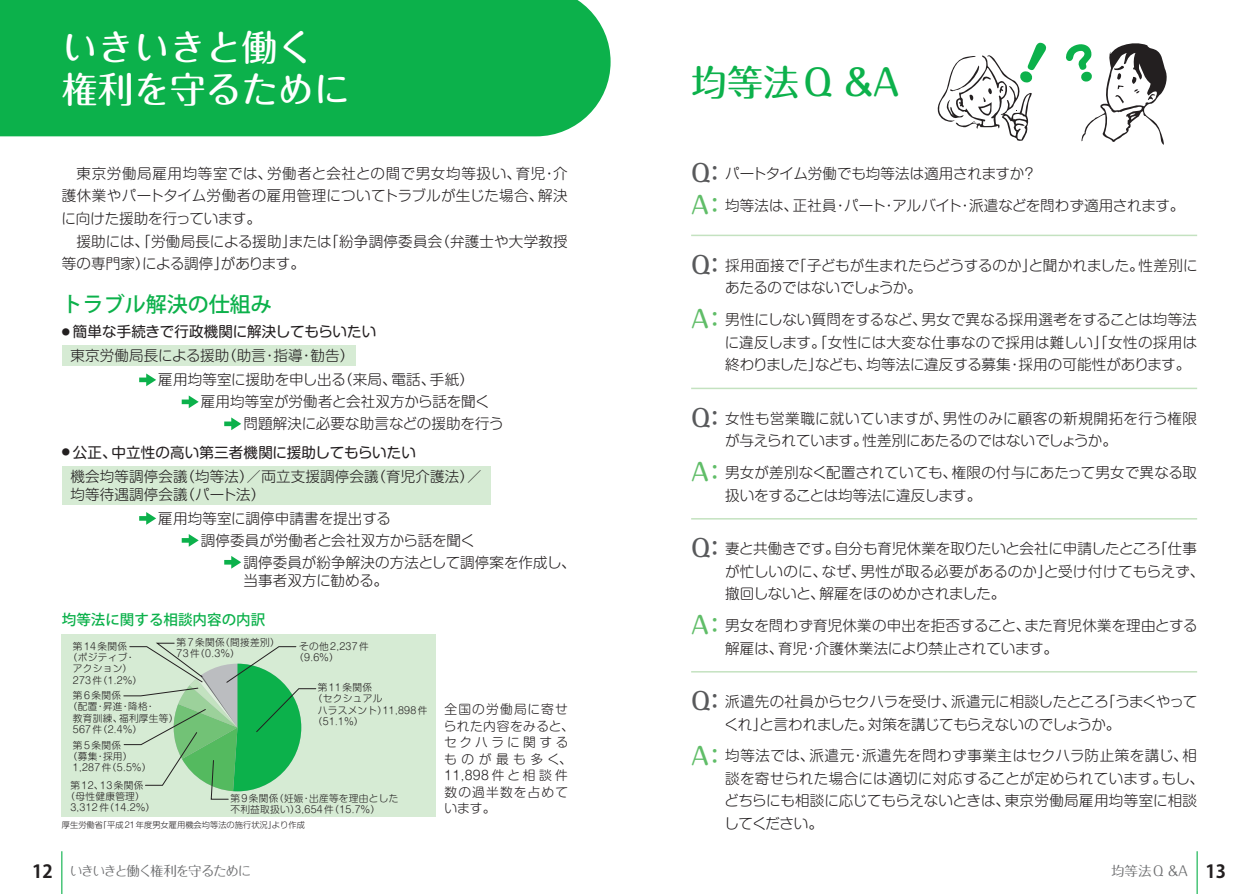
<style>
.page{position:relative;width:1259px;height:894px;background:#fff}
.page>*{position:absolute;margin:0;border:0;box-sizing:border-box;transform-origin:0 0}
.t1{font:36px/42px "Maru Fo Pro Medium 90 pv RKSJ H";color:#fff}
.t2{font:36px "Maru Fo Pro Medium 90 pv RKSJ H";color:#0cb14b}
.t3{font:24px "Maru Fo Pro Medium 90 pv RKSJ H";color:#58595b}
.t4{font:21px "Koz Go Pro Medium 90 pv RKSJ H";color:#0cb14b}
.t5{font:14.55px/22.5px "Shin M Go Pro Light 90 pv RKSJ H";letter-spacing:.01em;color:#231f20}
.t6{font:14.55px/22.5px "Shin M Go Pro Light 90 pv RKSJ H";letter-spacing:-.01em;color:#231f20}
.t7{font:14.55px/22.5px "Shin M Go Pro Light 90 pv RKSJ H";letter-spacing:-.03em;color:#231f20}
.t8{font:14.55px "Shin M Go Pro Regular 90 pv RKSJ H";color:#231f20}
.t9{font:14.55px "Shin M Go Pro Light 90 pv RKSJ H";letter-spacing:.045em;color:#231f20}
.t10{font:14.55px "Koz Go Pro Medium 90 pv RKSJ H";color:#0cb14b}
.t11{font:13.5px "Maru Fo Pro Regular 90 pv RKSJ H";letter-spacing:-.09em;color:#6d6e70}
.t12{font:12.75px/16.5px "Shin M Go Pro Light 90 pv RKSJ H";letter-spacing:.09em;color:#231f20}
.t13{font:9.6px/11.2px "Shin M Go Pro Light 90 pv RKSJ H";letter-spacing:.03em;color:#231f20}
.t14{font:8.25px "Shin M Go Pro Light 90 pv RKSJ H";color:#231f20}
.s1{font-family:"Maru Fo Pro Medium 90 pv RKSJ H";font-size:24px;color:#60bd68}
.s2{font-family:"Maru Fo Pro Medium 90 pv RKSJ H";font-size:24px;color:#58595b}
.s3{font-family:"Koz Go Pro Bold 90 pv RKSJ H";font-size:18px;color:#231f20}
</style>
<div class="page">
<div style="left:0;top:0;width:611px;height:136px;background:#0cb14b"></div>
<div style="left:62px;top:345px;width:294px;height:21px;background:#d6ebd4"></div>
<div style="left:62px;top:466px;width:428px;height:38px;background:#d6ebd4"></div>
<hr style="left:691px;top:234px;width:506px;height:2px;background:#c4e2c0">
<hr style="left:691px;top:387px;width:506px;height:2px;background:#c4e2c0">
<hr style="left:691px;top:518px;width:506px;height:1px;background:#c4e2c0">
<hr style="left:691px;top:671px;width:506px;height:1px;background:#c4e2c0">
<svg style="left:139px;top:373px;width:17px;height:13px"></svg>
<svg style="left:139px;top:512px;width:17px;height:12px"></svg>
<svg style="left:182px;top:395px;width:17px;height:13px"></svg>
<svg style="left:224px;top:417px;width:17px;height:13px"></svg>
<svg style="left:182px;top:534px;width:17px;height:12px"></svg>
<svg style="left:224px;top:556px;width:17px;height:12px"></svg>
<div style="left:62px;top:634px;width:374px;height:182px;background:#d6ebd4"></div>
<hr style="left:1197px;top:851px;width:1px;height:42px;background:#0cb14b">
<hr style="left:61px;top:851px;width:1px;height:42px;background:#0cb14b">
<svg style="left:937px;top:42px;width:109px;height:99px"></svg>
<svg style="left:1066px;top:43px;width:101px;height:102px"></svg>
<svg style="left:123px;top:642px;width:193px;height:157px"></svg>
<h1 class="t1" style="left:62px;top:31px;width:290px">いきいきと働く権利を守るために</h1>
<h1 class="t2" style="left:691px;top:69px;width:210px">均等法Q &amp;A</h1>
<p class="t9" style="left:62px;top:168px;width:507px">　東京労働局雇用均等室では、労働者と会社との間で男女均等扱い、育児・介</p>
<h2 class="t3" style="left:691px;top:164px;width:37px">Q：</h2>
<p class="t5" style="left:61px;top:187px;width:508px">護休業やパートタイム労働者の雇用管理についてトラブルが生じた場合、解決に向けた援助を行っています。<br>　援助には、「労働局長による援助」または「紛争調停委員会（弁護士や大学教授等の専門家）による調停」があります。</p>
<p class="t6" style="left:725px;top:164px;width:313px">パートタイム労働でも均等法は適用されますか？</p>
<p class="t5" style="left:691px;top:196px;width:495px"><span class="s1">A：</span>均等法は、正社員・パート・アルバイト・派遣などを問わず適用されます。</p>
<p class="t6" style="left:725px;top:256px;width:474px;text-indent:-34px"><span class="s2">Q：</span>採用面接で「子どもが生まれたらどうするのか」と聞かれました。性差別にあたるのではないでしょうか。</p>
<h3 class="t4" style="left:62px;top:296px;width:212px">トラブル解決の仕組み</h3>
<p class="t5" style="left:725px;top:310px;width:474px;text-align:justify;text-indent:-34px"><span class="s1">A：</span>男性にしない質問をするなど、男女で異なる採用選考をすることは均等法に違反します。「女性には大変な仕事なので採用は難しい」「女性の採用は終わりました」なども、均等法に違反する募集・採用の可能性があります。</p>
<p class="t8" style="left:62px;top:326px;width:316px"><sup>●</sup> 簡単な手続きで行政機関に解決してもらいたい</p>
<p class="t5" style="left:158px;top:345px;width:317px;line-height:24.2px;text-indent:-88px">東京労働局長による援助（助言・指導・勧告）<br>雇用均等室に援助を申し出る（来局、電話、手紙）</p>
<p class="t5" style="left:243px;top:393px;width:262px;line-height:21.9px;text-indent:-43px">雇用均等室が労働者と会社双方から話を聞く問題解決に必要な助言などの援助を行う</p>
<p class="t8" style="left:62px;top:446px;width:356px"><sup>●</sup> 公正、中立性の高い第三者機関に援助してもらいたい</p>
<p class="t5" style="left:70px;top:469px;width:413px;line-height:18px">機会均等調停会議（均等法）／両立支援調停会議（育児介護法）／均等待遇調停会議（パート法）</p>
<p class="t5" style="left:158px;top:509px;width:234px">雇用均等室に調停申請書を提出する</p>
<p class="t5" style="left:201px;top:531px;width:276px">調停委員が労働者と会社双方から話を聞く</p>
<p class="t5" style="left:243px;top:553px;width:334px">調停委員が紛争解決の方法として調停案を作成し、</p>
<p class="t5" style="left:243px;top:571px;width:146px">当事者双方に勧める。</p>
<p class="t5" style="left:725px;top:409px;width:474px;text-indent:-34px"><span class="s2">Q：</span>女性も営業職に就いていますが、男性のみに顧客の新規開拓を行う権限が与えられています。性差別にあたるのではないでしょうか。</p>
<p class="t5" style="left:725px;top:463px;width:473px;text-indent:-34px"><span class="s1">A：</span>男女が差別なく配置されていても、権限の付与にあたって男女で異なる取扱いをすることは均等法に違反します。</p>
<p class="t6" style="left:725px;top:539px;width:481px;text-indent:-34px"><span class="s2">Q：</span>妻と共働きです。自分も育児休業を取りたいと会社に申請したところ「仕事が忙しいのに、なぜ、男性が取る必要があるのか」と受け付けてもらえず、撤回しないと、解雇をほのめかされました。</p>
<p class="t10" style="left:62px;top:613px;width:205px">均等法に関する相談内容の内訳</p>
<p class="t13" style="left:177px;top:637px;width:105px">第7条関係（間接差別）<br>73件（0.3%）</p>
<p class="t13" style="left:294px;top:642px;width:76px;text-indent:5px">その他2,237件（9.6%）</p>
<p class="t13" style="left:73px;top:642px;width:56px">第14条関係</p>
<p class="t13" style="left:68px;top:653px;width:69px">（ポジティブ・</p>
<p class="t13" style="left:73px;top:664px;width:61px">アクション）</p>
<p class="t13" style="left:73px;top:675px;width:71px">273件（1.2%）</p>
<p class="t13" style="left:318px;top:683px;width:56px">第11条関係</p>
<p class="t13" style="left:313px;top:694px;width:71px">（セクシュアル</p>
<p class="t13" style="left:318px;top:705px;width:111px">ハラスメント）11,898件</p>
<p class="t13" style="left:313px;top:716px;width:52px">（51.1%）</p>
<p class="t13" style="left:73px;top:691px;width:50px">第6条関係</p>
<p class="t13" style="left:68px;top:702px;width:89px">（配置・昇進・降格・</p>
<p class="t13" style="left:73px;top:713px;width:107px">教育訓練、福利厚生等）</p>
<p class="t13" style="left:73px;top:724px;width:71px">567件（2.4%）</p>
<p class="t13" style="left:73px;top:740px;width:50px">第5条関係</p>
<p class="t13" style="left:68px;top:751px;width:66px">（募集・採用）</p>
<p class="t13" style="left:73px;top:762px;width:80px">1,287件（5.5%）</p>
<p class="t13" style="left:70px;top:780px;width:75px">第12、13条関係</p>
<p class="t13" style="left:66px;top:791px;width:81px">（母性健康管理）</p>
<p class="t13" style="left:70px;top:803px;width:86px">3,312件（14.2%）</p>
<p class="t13" style="left:230px;top:793px;width:170px">第9条関係（妊娠・出産等を理由とした不利益取扱い）3,654件（15.7%）</p>
<p class="t14" style="left:62px;top:822px;width:245px">厚生労働省「平成21年度男女雇用機会均等法の施行状況」より作成</p>
<p class="t12" style="left:444px;top:702px;width:132px">全国の労働局に寄せられた内容をみると、セクハラに関するものが最も多く、<br>11,898 件と相談件数の過半数を占めています。</p>
<p class="t5" style="left:725px;top:616px;width:474px;text-indent:-34px"><span class="s1">A：</span>男女を問わず育児休業の申出を拒否すること、また育児休業を理由とする解雇は、育児・介護休業法により禁止されています。</p>
<p class="t7" style="left:725px;top:692px;width:474px;text-indent:-33px"><span class="s2">Q：</span>派遣先の社員からセクハラを受け、派遣元に相談したところ「うまくやってくれ」と言われました。対策を講じてもらえないのでしょうか。</p>
<p class="t5" style="left:724px;top:746px;width:481px;text-indent:-33px"><span class="s1">A：</span>均等法では、派遣元・派遣先を問わず事業主はセクハラ防止策を講じ、相談を寄せられた場合には適切に対応することが定められています。もし、どちらにも相談に応じてもらえないときは、東京労働局雇用均等室に相談してください。</p>
<p class="t11" style="left:32px;top:865px;width:221px"><span class="s3">12</span> いきいきと働く権利を守るために</p>
<p class="t11" style="left:1111px;top:865px;width:117px">均等法Q &amp;A <span class="s3">13</span></p>
</div>
